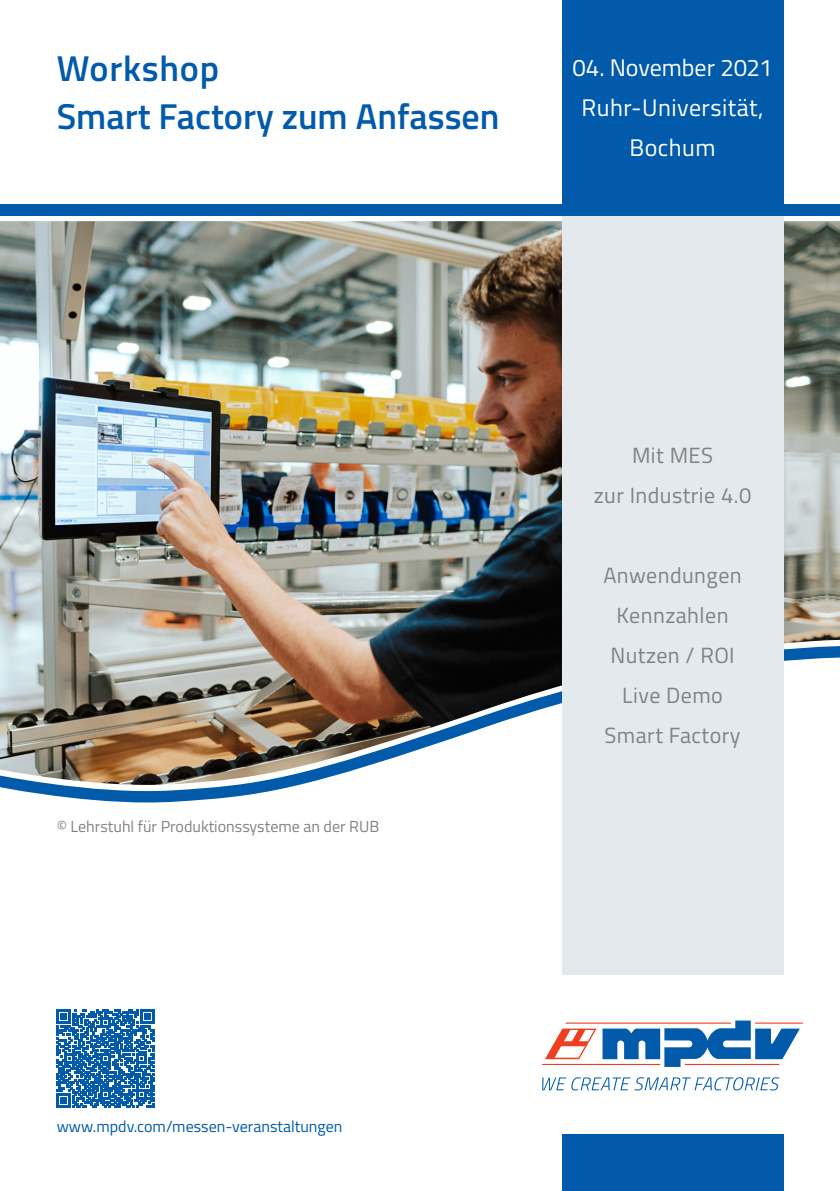
<style>
.page{position:relative;width:840px;height:1191px;background:#fff}
.page>*{position:absolute;margin:0;border:0;box-sizing:border-box;transform-origin:0 0}
.t1{font:600 36px "Titillium";color:#015aaa}
.t2{font:600 36px "Titillium";letter-spacing:.02em;color:#015aaa}
.t3{font:24px "Titillium";letter-spacing:.02em;color:#fff}
.t4{font:24px "Titillium";color:#fff}
.t5{font:22px/40px "Titillium";letter-spacing:.02em;color:#808285;text-align:center}
.t6{font:16px "Titillium";color:#808285}
.t7{font:16px "Titillium";color:#015aaa}
</style>
<div class="page">
<svg style="left:56px;top:1009px;width:98px;height:98px;background:#2471b5"></svg>
<hr style="left:541px;top:1064px;width:118px;height:1px;background:#ef3e22">
<svg style="left:544px;top:1020px;width:258px;height:47px"></svg>
<svg style="left:542px;top:1077px;width:237px;height:13px"></svg>
<img style="left:0;top:221px;width:827px;height:424px">
<div style="left:561px;top:0;width:221px;height:210px;background:#015aaa"></div>
<img style="left:0;top:645px;width:839px;height:157px">
<div style="left:561px;top:215px;width:221px;height:760px;background:#e3e9ec"></div>
<div style="left:561px;top:1134px;width:221px;height:57px;background:#015aaa"></div>
<div style="left:0;top:204px;width:839px;height:11px;background:#015aaa"></div>
<img style="left:825px;top:221px;width:14px;height:419px">
<p class="t2" style="left:57px;top:42px;width:164px">Workshop</p>
<p class="t1" style="left:57px;top:90px;width:444px">Smart Factory zum Anfassen</p>
<p class="t4" style="left:572px;top:50px;width:202px">04. November 2021</p>
<p class="t3" style="left:581px;top:90px;width:183px">Ruhr-Universität,</p>
<p class="t3" style="left:629px;top:130px;width:88px">Bochum</p>
<p class="t6" style="left:57px;top:815px;width:324px">© Lehrstuhl für Produktionssysteme an der RUB</p>
<p class="t7" style="left:57px;top:1114px;width:287px">www.mpdv.com/messen-veranstaltungen</p>
<p class="t5" style="left:593px;top:434px;width:159px">Mit MES<br>zur Industrie 4.0</p>
<p class="t5" style="left:603px;top:554px;width:140px">Anwendungen</p>
<p class="t5" style="left:616px;top:594px;width:113px">Kennzahlen</p>
<p class="t5" style="left:610px;top:634px;width:126px">Nutzen / ROI</p>
<p class="t5" style="left:622px;top:674px;width:102px">Live Demo</p>
<p class="t5" style="left:604px;top:714px;width:137px">Smart Factory</p>
</div>
